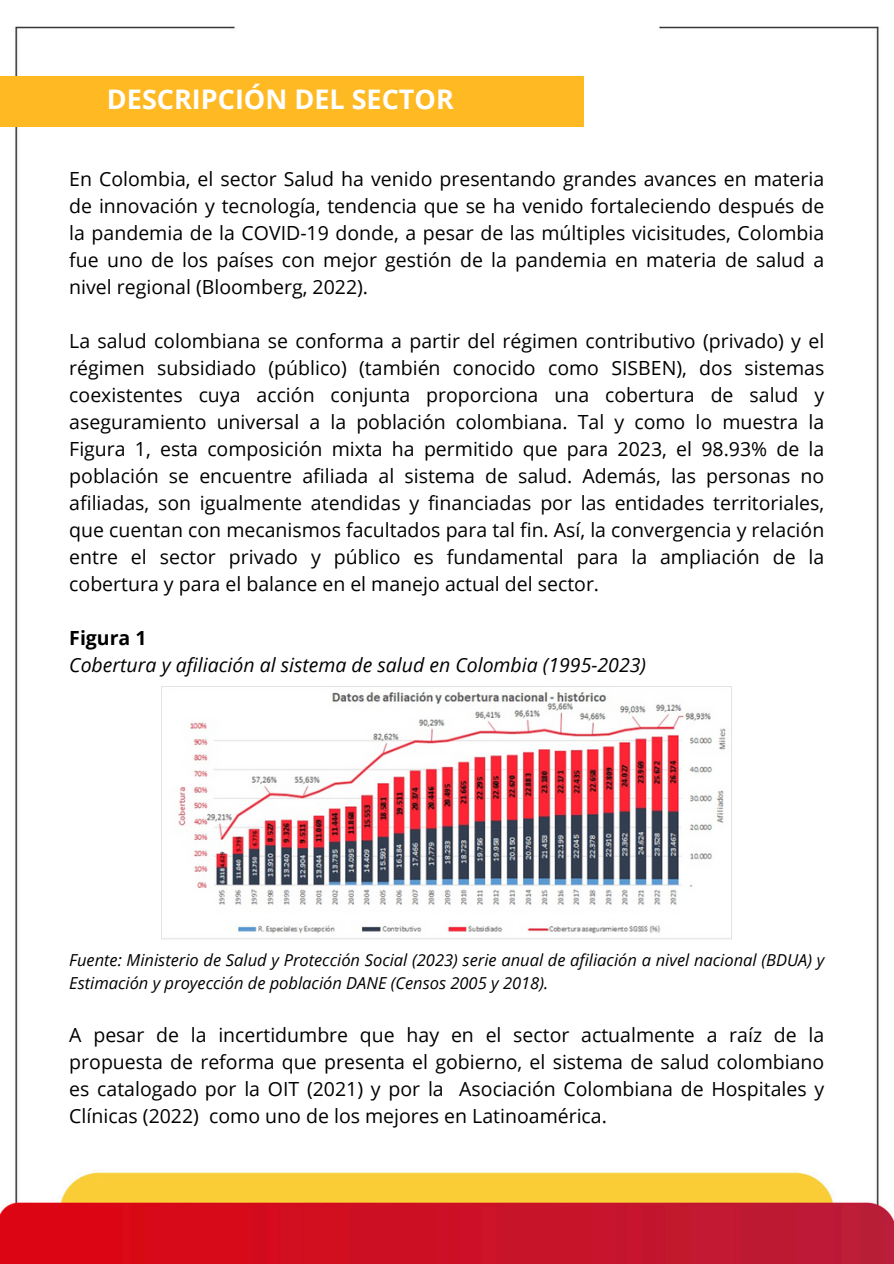
<style>
.page{position:relative;width:894px;height:1264px;background:#fff}
.page>*{position:absolute;margin:0;border:0;box-sizing:border-box;transform-origin:0 0}
.t1{font:700 27px "Open Sans";color:#fff}
.t2{font:19.5px/27px "Open Sans";color:#000;text-align:justify}
.t3{font:italic 19.5px/27px "Open Sans";color:#000}
.t4{font:italic 16.5px/22.5px "Open Sans";color:#000}
.s1{font-weight:700;font-style:normal}
</style>
<div class="page">
<img style="left:0;top:26px;width:893px;height:1237px">
<div style="left:0;top:76px;width:583px;height:50px;background:#ffb923"></div>
<img style="left:162px;top:686px;width:569px;height:257px">
<h1 class="t1" style="left:107px;top:80px;width:348px">DESCRIPCIÓN DEL SECTOR</h1>
<h2 class="t2" style="left:69px;top:165px;width:756px">En Colombia, el sector Salud ha venido presentando grandes avances en materia de innovación y tecnología, tendencia que se ha venido fortaleciendo después de la pandemia de la COVID-19 donde, a pesar de las múltiples vicisitudes, Colombia fue uno de los países con mejor gestión de la pandemia en materia de salud a nivel regional (Bloomberg, 2022).</h2>
<h2 class="t2" style="left:69px;top:327px;width:756px">La salud colombiana se conforma a partir del régimen contributivo (privado) y el régimen subsidiado (público) (también conocido como SISBEN), dos sistemas coexistentes cuya acción conjunta proporciona una cobertura de salud y aseguramiento universal a la población colombiana. Tal y como lo muestra la Figura 1, esta composición mixta ha permitido que para 2023, el 98.93% de la población se encuentre afiliada al sistema de salud. Además, las personas no afiliadas, son igualmente atendidas y financiadas por las entidades territoriales, que cuentan con mecanismos facultados para tal fin. Así, la convergencia y relación entre el sector privado y público es fundamental para la ampliación de la cobertura y para el balance en el manejo actual del sector.</h2>
<h2 class="t3" style="left:69px;top:624px;width:578px"><span class="s1">Figura 1<br></span>Cobertura y afiliación al sistema de salud en Colombia (1995-2023)</h2>
<p class="t4" style="left:69px;top:948px;width:756px">Fuente: Ministerio de Salud y Protección Social (2023) serie anual de afiliación a nivel nacional (BDUA) y<br>Estimación y proyección de población DANE (Censos 2005 y 2018).</p>
<h2 class="t2" style="left:69px;top:1020px;width:756px">A pesar de la incertidumbre que hay en el sector actualmente a raíz de la propuesta de reforma que presenta el gobierno, el sistema de salud colombiano es catalogado por la OIT (2021) y por la Asociación Colombiana de Hospitales y Clínicas (2022) como uno de los mejores en Latinoamérica.</h2>
</div>
